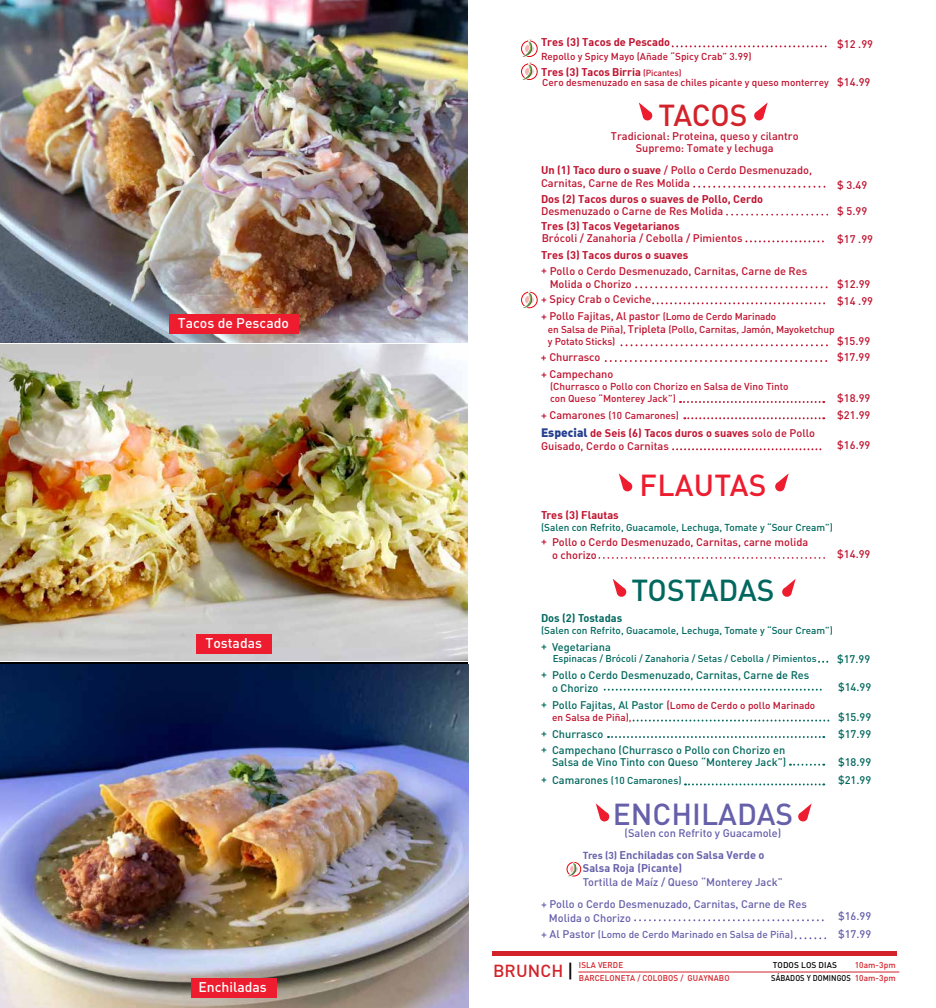
<style>
.page{position:relative;width:936px;height:1008px;background:#fff}
.page>*{position:absolute;margin:0;border:0;box-sizing:border-box;transform-origin:0 0}
.t1{font:500 30px "DINOT";color:#6660aa}
.t2{font:500 30px "DINOT";color:#00685e}
.t3{font:500 30px "DINOT";letter-spacing:.01em;color:#ed1c2e}
.t4{font:500 30px "DINOT";letter-spacing:-.01em;color:#d2232a}
.t5{font:500 17.3px "DINOT";letter-spacing:.01em;color:#d2232a}
.t6{font:500 13.9px "DINOT";color:#fff}
.t7{font:500 11px/13.2px "DINOT";color:#bf122e}
.t8{font:11px "DIN Bold";color:#bf122e}
.t9{font:500 11px/12px "DINOT";color:#00685e;text-align:right}
.t10{font:500 11px/13.2px "DINOT";color:#6660aa}
.t11{font:11px/13.2px "DIN Bold";color:#6660aa}
.t12{font:11px "DIN Bold";color:#00685e}
.t13{font:500 10px/12px "DINOT";color:#bf122e}
.t14{font:500 10px "DINOT";color:#00685e}
.t15{font:500 10px "DINOT";color:#6660aa}
.t16{font:500 9.8px "DINOT";color:#00685e}
.t17{font:500 8.4px "DINOT";letter-spacing:.01em;color:#d2232a;scale:.96 1}
.t18{font:500 8.4px "DINOT";letter-spacing:.01em;color:#000;scale:.9 1}
.t19{font:500 8.4px "DINOT";letter-spacing:.01em;color:#000}
.t20{font:500 8.4px "DINOT";letter-spacing:.01em;color:#d2232a}
.s1{font-family:"DINOT";font-weight:500;font-size:8.8px}
.s2{font-family:"DIN Bold";font-weight:400}
.s3{font-size:10px}
.s4{font-size:11px}
.s5{font-family:"DIN Black Alternate";font-size:12px;color:#25408f}
.s6{font-family:"DINOT";font-weight:500}
.s7{font-size:11px;color:#00685e}
.s8{font-size:19.5px;color:#000}
.s9{color:#d2232a}
</style>
<div class="page">
<img style="left:0;top:0;width:468px;height:343px">
<svg style="left:673px;top:45px;width:153px;height:2px"></svg>
<svg style="left:746px;top:240px;width:78px;height:2px"></svg>
<svg style="left:636px;top:286px;width:191px;height:2px"></svg>
<svg style="left:622px;top:344px;width:206px;height:2px"></svg>
<svg style="left:606px;top:360px;width:221px;height:2px"></svg>
<svg style="left:694px;top:186px;width:132px;height:2px"></svg>
<svg style="left:727px;top:214px;width:101px;height:2px"></svg>
<svg style="left:680px;top:401px;width:144px;height:2px"></svg>
<svg style="left:684px;top:417px;width:140px;height:2px"></svg>
<svg style="left:599px;top:557px;width:226px;height:2px"></svg>
<svg style="left:605px;top:689px;width:216px;height:2px"></svg>
<svg style="left:635px;top:919px;width:189px;height:2px"></svg>
<svg style="left:796px;top:937px;width:31px;height:2px"></svg>
<svg style="left:608px;top:736px;width:216px;height:2px"></svg>
<svg style="left:790px;top:764px;width:34px;height:2px"></svg>
<svg style="left:685px;top:783px;width:139px;height:2px"></svg>
<svg style="left:775px;top:473px;width:14px;height:18px"></svg>
<svg style="left:782px;top:579px;width:14px;height:18px"></svg>
<svg style="left:798px;top:803px;width:14px;height:18px"></svg>
<svg style="left:754px;top:102px;width:14px;height:18px"></svg>
<svg style="left:639px;top:102px;width:13px;height:18px"></svg>
<svg style="left:619px;top:473px;width:13px;height:18px"></svg>
<svg style="left:613px;top:579px;width:13px;height:18px"></svg>
<svg style="left:596px;top:803px;width:13px;height:18px"></svg>
<div style="left:521px;top:63px;width:17px;height:17px;border:1px solid #e70006;border-radius:50%"></div>
<div style="left:521px;top:292px;width:17px;height:16px;border:1px solid #e70006;border-radius:50%"></div>
<svg style="left:521px;top:290px;width:12px;height:19px"></svg>
<div style="left:521px;top:40px;width:17px;height:17px;border:1px solid #e70006;border-radius:50%"></div>
<svg style="left:521px;top:39px;width:12px;height:41px"></svg>
<img style="left:0;top:664px;width:468px;height:344px">
<img style="left:0;top:345px;width:468px;height:315px">
<div style="left:493px;top:951px;width:404px;height:5px;background:#d2232a"></div>
<hr style="left:578px;top:972px;width:321px;height:1px;background:#d2232a">
<svg style="left:673px;top:448px;width:149px;height:2px"></svg>
<svg style="left:634px;top:720px;width:196px;height:2px"></svg>
<svg style="left:653px;top:302px;width:172px;height:2px"></svg>
<div style="left:169px;top:314px;width:130px;height:20px;background:#ed1c2e"></div>
<div style="left:196px;top:634px;width:76px;height:20px;background:#ed1c2e"></div>
<div style="left:191px;top:978px;width:86px;height:20px;background:#ed1c2e"></div>
<div style="left:567px;top:862px;width:14px;height:14px;border:1px solid #e70006;border-radius:50%"></div>
<svg style="left:567px;top:861px;width:10px;height:16px"></svg>
<svg style="left:819px;top:661px;width:10px;height:2px"></svg>
<p class="t6" style="left:178px;top:315px;width:112px">Tacos de Pescado</p>
<p class="t6" style="left:206px;top:635px;width:58px">Tostadas</p>
<p class="t6" style="left:198px;top:979px;width:70px">Enchiladas</p>
<p class="t8" style="left:541px;top:37px;width:131px">Tres (3) Tacos de Pescado</p>
<p class="t13" style="left:541px;top:50px;width:212px">Repollo y Spicy Mayo (Añade “Spicy Crab” 3.99)</p>
<p class="t13" style="left:542px;top:77px;width:288px">Cero desmenuzado en sasa de chiles picante y queso monterrey</p>
<p class="t8" style="left:541px;top:67px;width:142px">Tres (3) Tacos Birria <span class="s1">(Picantes)</span></p>
<h1 class="t4" style="left:658px;top:97px;width:91px">TACOS</h1>
<p class="t7" style="left:611px;top:129px;width:189px">Tradicional: Proteina, queso y cilantro</p>
<p class="t7" style="left:636px;top:141px;width:139px">Supremo: Tomate y lechuga</p>
<p class="t7" style="left:541px;top:163px;width:273px"><span class="s2">Un (1) Taco duro o suave</span> / Pollo o Cerdo Desmenuzado,<br>Carnitas, Carne de Res Molida</p>
<p class="t7" style="left:837px;top:38px;width:37px">$12 .99</p>
<p class="t7" style="left:837px;top:76px;width:35px">$14.99</p>
<p class="t7" style="left:837px;top:178px;width:31px">$ 3.49</p>
<p class="t8" style="left:541px;top:194px;width:224px">Dos (2) Tacos duros o suaves de Pollo, Cerdo</p>
<p class="t7" style="left:541px;top:205px;width:184px">Desmenuzado o Carne de Res Molida</p>
<p class="t7" style="left:837px;top:205px;width:31px">$ 5.99</p>
<p class="t8" style="left:541px;top:221px;width:140px">Tres (3) Tacos Vegetarianos</p>
<p class="t7" style="left:542px;top:231px;width:202px">Brócoli / Zanahoria / Cebolla / Pimientos</p>
<p class="t8" style="left:541px;top:250px;width:149px">Tres (3) Tacos duros o suaves</p>
<p class="t7" style="left:550px;top:264px;width:259px;text-indent:-9px">+ Pollo o Cerdo Desmenuzado, Carnitas, Carne de Res<br>Molida o Chorizo</p>
<p class="t7" style="left:837px;top:233px;width:37px">$17 .99</p>
<p class="t7" style="left:837px;top:278px;width:35px">$12.99</p>
<p class="t7" style="left:541px;top:293px;width:112px">+ Spicy Crab o Ceviche</p>
<p class="t7" style="left:837px;top:295px;width:37px">$14 .99</p>
<p class="t7" style="left:541px;top:309px;width:237px">+ Pollo Fajitas, Al pastor <span class="s3">(Lomo de Cerdo Marinado</span></p>
<p class="t13" style="left:548px;top:323px;width:288px">en Salsa de Piña), <span class="s4">Tripleta</span> (Pollo, Carnitas, Jamón, Mayoketchup y Potato Sticks)</p>
<p class="t7" style="left:837px;top:335px;width:35px">$15.99</p>
<p class="t7" style="left:541px;top:350px;width:61px">+ Churrasco</p>
<p class="t7" style="left:837px;top:350px;width:35px">$17.99</p>
<p class="t7" style="left:541px;top:367px;width:74px">+ Campechano</p>
<p class="t13" style="left:550px;top:380px;width:240px">(Churrasco o Pollo con Chorizo en Salsa de Vino Tinto con Queso “Monterey Jack”)</p>
<p class="t7" style="left:837px;top:391px;width:35px">$18.99</p>
<p class="t13" style="left:541px;top:409px;width:140px"><span class="s4">+ Camarones</span> (10 Camarones)</p>
<p class="t7" style="left:837px;top:408px;width:35px">$21.99</p>
<p class="t8" style="left:541px;top:428px;width:275px"><span class="s5">Especial</span> de Seis (6) Tacos duros o suaves <span class="s6">solo de Pollo</span></p>
<p class="t7" style="left:541px;top:440px;width:129px">Guisado, Cerdo o Carnitas</p>
<p class="t7" style="left:837px;top:439px;width:35px">$16.99</p>
<h1 class="t3" style="left:640px;top:468px;width:129px">FLAUTAS</h1>
<p class="t8" style="left:541px;top:510px;width:79px">Tres (3) Flautas</p>
<p class="t14" style="left:541px;top:521px;width:294px">(Salen con Refrito, Guacamole, Lechuga, Tomate y “Sour Cream”)</p>
<p class="t7" style="left:552px;top:535px;width:258px;text-indent:-11px">+ Pollo o Cerdo Desmenuzado, Carnitas, carne molida o chorizo</p>
<p class="t7" style="left:837px;top:547px;width:35px">$14.99</p>
<h1 class="t2" style="left:631px;top:573px;width:145px">TOSTADAS</h1>
<p class="t12" style="left:541px;top:613px;width:83px">Dos (2) Tostadas</p>
<p class="t14" style="left:541px;top:625px;width:294px">(Salen con Refrito, Guacamole, Lechuga, Tomate y “Sour Cream”)</p>
<p class="t9" style="left:541px;top:668px;width:7px">+</p>
<p class="t9" style="left:838px;top:681px;width:35px">$14.99</p>
<p class="t9" style="left:541px;top:728px;width:64px">+ Churrasco</p>
<p class="t9" style="left:838px;top:728px;width:35px">$17.99</p>
<p class="t9" style="left:541px;top:744px;width:247px">+ Campechano (Churrasco o Pollo con Chorizo en<br>Salsa de Vino Tinto con Queso “Monterey Jack”)</p>
<p class="t9" style="left:541px;top:641px;width:71px">+ Vegetariana</p>
<p class="t9" style="left:837px;top:653px;width:35px">$17.99</p>
<p class="t16" style="left:553px;top:653px;width:265px">Espinacas / Brócoli / Zanahoria / Setas / Cebolla / Pimientos</p>
<p class="t9" style="left:552px;top:668px;width:259px;line-height:13.2px;text-align:left">Pollo o Cerdo Desmenuzado, Carnitas, Carne de Res o Chorizo</p>
<p class="t13" style="left:552px;top:699px;width:265px"><span class="s7">Pollo Fajitas, Al Pastor</span> <span class="s4">(</span>Lomo de Cerdo o pollo Marinado en Salsa de Piña),</p>
<p class="t9" style="left:541px;top:698px;width:7px">+</p>
<p class="t9" style="left:838px;top:711px;width:35px">$15.99</p>
<p class="t9" style="left:838px;top:756px;width:35px">$18.99</p>
<p class="t14" style="left:541px;top:774px;width:142px"><span class="s4">+ Camarones</span> (10 Camarones)</p>
<p class="t9" style="left:838px;top:774px;width:35px">$21.99</p>
<h1 class="t1" style="left:613px;top:796px;width:182px">ENCHILADAS</h1>
<p class="t10" style="left:625px;top:826px;width:158px">(Salen con Refrito y Guacamole)</p>
<p class="t10" style="left:583px;top:875px;width:201px">Tortilla de Maíz / Queso “Monterey Jack”</p>
<p class="t11" style="left:583px;top:849px;width:183px"><span class="s3">Tres (3)</span> Enchiladas con Salsa Verde o<br>Salsa Roja (Picante)</p>
<p class="t10" style="left:549px;top:898px;width:259px;text-indent:-8px">+ Pollo o Cerdo Desmenuzado, Carnitas, Carne de Res<br>Molida o Chorizo</p>
<p class="t15" style="left:541px;top:929px;width:254px"><span class="s4">+ Al Pastor</span> (Lomo de Cerdo Marinado en Salsa de Piña)</p>
<p class="t10" style="left:838px;top:907px;width:35px;line-height:18px">$16.99 $17.99</p>
<h2 class="t5" style="left:493px;top:961px;width:82px">BRUNCH <span class="s8">|</span></h2>
<p class="t17" style="left:579px;top:960px;width:48px">ISLA VERDE</p>
<p class="t19" style="left:773px;top:960px;width:66px">TODOS LOS DIAS</p>
<p class="t20" style="left:855px;top:960px;width:43px">10am-3pm</p>
<p class="t17" style="left:579px;top:973px;width:158px">BARCELONETA / COLOBOS / GUAYNABO</p>
<p class="t18" style="left:771px;top:974px;width:140px">SÁBADOS Y DOMINGOS <span class="s9">10am-3pm</span></p>
</div>
